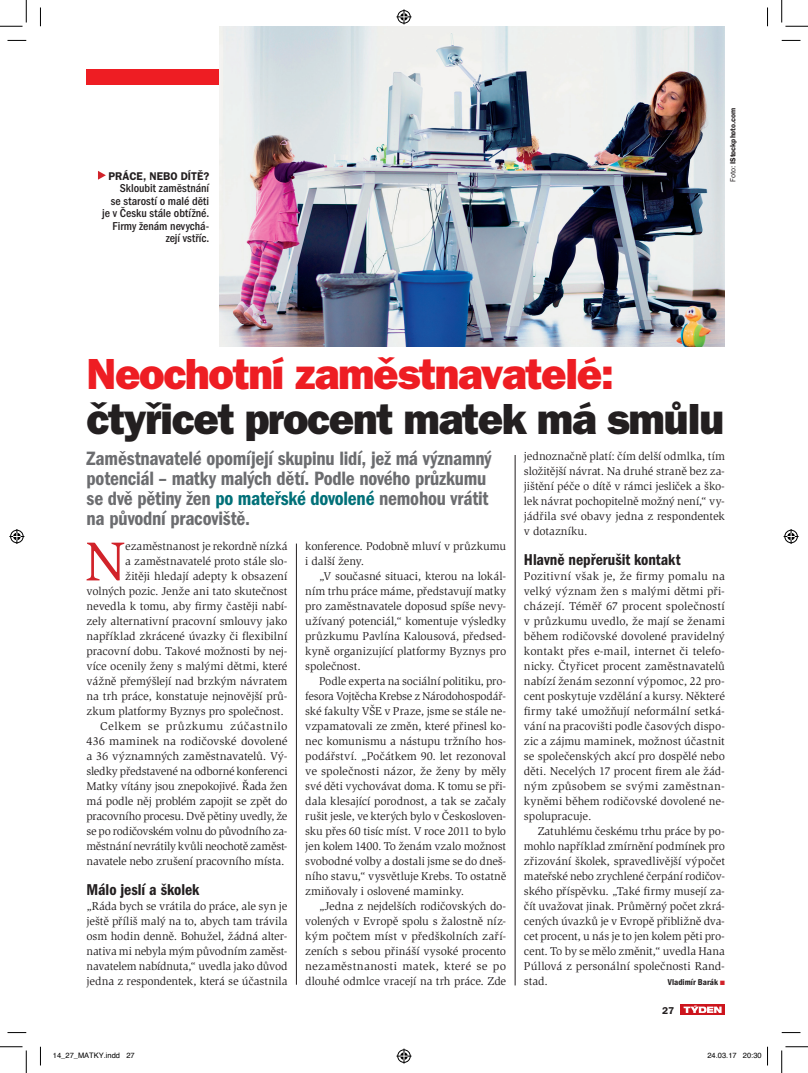
<style>
.page{position:relative;width:808px;height:1073px;background:#fff}
.page>*{position:absolute;margin:0;border:0;box-sizing:border-box;transform-origin:0 0}
.t1{font:56.38px "Slimbach Std";color:#d1232a}
.t2{font:43.75px "ITC Franklin Gothic Std Hvy";letter-spacing:-.03em;color:#231f20}
.t3{font:43.75px "ITC Franklin Gothic Std Hvy";letter-spacing:-.03em;color:#ee1d23}
.t4{font:20px/20px "ITC Franklin Gothic Std Dm Cd";letter-spacing:-.01em;color:#6c6d70}
.t5{font:16.25px "ITC Franklin Gothic Std Dm Cd";letter-spacing:-.005em;color:#231f20}
.t6{font:500 condensed 11.88px/12.5px "ITC Franklin Gothic Std";color:#231f20;text-align:right}
.t7{font:11.62px/15px "Slimbach Std";letter-spacing:-.01em;color:#231f20;text-align:justify}
.t8{font:11.62px "Slimbach Std";letter-spacing:-.03em;color:#231f20}
.t9{font:11.62px "Slimbach Std";letter-spacing:.04em;color:#231f20}
.t10{font:600 11.25px "ITC Franklin Gothic Std";color:#231f20}
.t11{font:600 10px "ITC Franklin Gothic Std";color:#231f20}
.t12{font:8.75px "ITC Franklin Gothic Std Dm Cd";letter-spacing:.005em;color:#231f20}
.t13{font:7.5px "Helvetica";color:#000}
.t14{font:600 7.5px "ITC Franklin Gothic Std";letter-spacing:-.01em;color:#231f20}
.s1{font-weight:400}
.s2{color:#017078}
</style>
<div class="page">
<div style="left:680px;top:1004px;width:44px;height:11px;background:#cd151d"></div>
<svg style="left:683px;top:1006px;width:38px;height:7px"></svg>
<div style="left:86px;top:69px;width:638px;height:16px;background:#ee1d23"></div>
<hr style="left:296px;top:544px;width:1px;height:441px;background:#231f20">
<hr style="left:514px;top:455px;width:1px;height:530px;background:#231f20">
<img style="left:219px;top:26px;width:505px;height:320px">
<svg style="left:98px;top:171px;width:8px;height:9px"></svg>
<svg style="left:8px;top:40px;width:18px;height:1px"></svg>
<svg style="left:781px;top:40px;width:19px;height:1px"></svg>
<svg style="left:8px;top:1032px;width:18px;height:1px"></svg>
<svg style="left:781px;top:1032px;width:19px;height:1px"></svg>
<svg style="left:40px;top:7px;width:1px;height:19px"></svg>
<svg style="left:40px;top:1047px;width:1px;height:18px"></svg>
<svg style="left:767px;top:7px;width:1px;height:19px"></svg>
<svg style="left:0;top:0;width:27px;height:27px"></svg>
<svg style="left:0;top:1047px;width:27px;height:26px"></svg>
<svg style="left:781px;top:0;width:25px;height:27px"></svg>
<svg style="left:781px;top:1047px;width:25px;height:26px"></svg>
<svg style="left:396px;top:9px;width:15px;height:15px"></svg>
<svg style="left:396px;top:1049px;width:15px;height:15px"></svg>
<svg style="left:9px;top:529px;width:15px;height:15px"></svg>
<svg style="left:783px;top:529px;width:15px;height:15px"></svg>
<svg style="left:767px;top:1047px;width:1px;height:18px"></svg>
<p class="t10" style="left:108px;top:169px;width:102px">PRÁCE, NEBO DÍTĚ?</p>
<p class="t6" style="left:102px;top:182px;width:108px">Skloubit zaměstnání<br>se starostí o malé děti je v Česku stále obtížné.<br>Firmy ženám nevychá&shy;zejí vstříc.</p>
<p class="t14" style="left:727px;top:182px;width:76px;rotate:-90deg"><span class="s1">Foto:</span> IStockphoto.com</p>
<h2 class="t3" style="left:86px;top:347px;width:528px">Neochotní zaměstnavatelé:</h2>
<h2 class="t2" style="left:86px;top:392px;width:639px">čtyřicet procent matek má smůlu</h2>
<h3 class="t4" style="left:86px;top:449px;width:406px">Zaměstnavatelé opomíjejí skupinu lidí, jež má významný potenciál – matky malých dětí. Podle nového průzkumu se dvě pětiny žen <span class="s2">po mateřské dovolené</span> nemohou vrátit na původní pracoviště.</h3>
<p class="t7" style="left:523px;top:449px;width:202px">jednoznačně platí: čím delší odmlka, tím složitější návrat. Na druhé straně bez za&shy;jištění péče o dítě v rámci jesliček a ško&shy;lek návrat pochopitelně možný není,“ vy&shy;jádřila své obavy jedna z respondentek v dotazníku.</p>
<h3 class="t5" style="left:523px;top:551px;width:158px">Hlavně nepřerušit kontakt</h3>
<p class="t7" style="left:523px;top:569px;width:202px">Pozitivní však je, že firmy pomalu na velký význam žen s malými dětmi při&shy;cházejí. Téměř 67 procent společností v průzkumu uvedlo, že mají se ženami během rodičovské dovolené pravidelný kontakt přes e-mail, internet či telefo&shy;nicky. Čtyřicet procent zaměstnavatelů nabízí ženám sezonní výpomoc, 22 pro&shy;cent poskytuje vzdělání a kursy. Některé firmy také umožňují neformální setká&shy;vání na pracovišti podle časových dispo&shy;zic a zájmu maminek, možnost účastnit se společenských akcí pro dospělé nebo děti. Necelých 17 procent firem ale žád&shy;ným způsobem se svými zaměstnan&shy;kyněmi během rodičovské dovolené ne&shy;spolupracuje.</p>
<p class="t7" style="left:523px;top:824px;width:202px;text-indent:14px">Zatuhlému českému trhu práce by po&shy;mohlo například zmírnění podmínek pro zřizování školek, spravedlivější výpočet mateřské nebo zrychlené čerpání rodičov&shy;ského příspěvku. „Také firmy musejí za&shy;čít uvažovat jinak. Průměrný počet zkrá&shy;cených úvazků je v Evropě přibližně dva&shy;cet procent, u nás je to jen kolem pěti pro&shy;cent. To by se mělo změnit,“ uvedla Hana Púllová z personální společnosti Rand&shy;stad.</p>
<h1 class="t1" style="left:84px;top:528px;width:43px">N</h1>
<p class="t7" style="left:125px;top:539px;width:164px">ezaměstnanost je rekordně nízká</p>
<p class="t7" style="left:305px;top:539px;width:202px">konference. Podobně mluví v průzkumu i další ženy.</p>
<p class="t7" style="left:305px;top:569px;width:202px;text-indent:14px">„V současné situaci, kterou na lokál&shy;ním trhu práce máme, představují matky pro zaměstnavatele doposud spíše nevy&shy;užívaný potenciál,“ komentuje výsledky průzkumu Pavlína Kalousová, předsed&shy;kyně organizující platformy Byznys pro společnost.</p>
<p class="t7" style="left:305px;top:674px;width:202px;text-indent:14px">Podle experta na sociální politiku, pro&shy;fesora Vojtěcha Krebse z Národohospodář&shy;ské fakulty VŠE v Praze, jsme se stále ne&shy;vzpamatovali ze změn, které přinesl ko&shy;nec komunismu a nástupu tržního hos&shy;podářství. „Počátkem 90. let rezonoval ve společnosti názor, že ženy by měly své děti vychovávat doma. K tomu se při&shy;dala klesající porodnost, a tak se začaly rušit jesle, ve kterých bylo v Českosloven&shy;sku přes 60 tisíc míst. V roce 2011 to bylo jen kolem 1400. To ženám vzalo možnost svobodné volby a dostali jsme se do dneš&shy;ního stavu,“ vysvětluje Krebs. To ostatně zmiňovaly i oslovené maminky.</p>
<p class="t7" style="left:305px;top:899px;width:202px;text-indent:14px">„Jedna z nejdelších rodičovských do&shy;volených v Evropě spolu s žalostně níz&shy;kým počtem míst v předškolních zaří&shy;zeních s sebou přináší vysoké procento nezaměstnanosti matek, které se po dlouhé odmlce vracejí na trh práce. Zde</p>
<p class="t7" style="left:125px;top:554px;width:164px">a zaměstnavatelé proto stále slo-</p>
<p class="t7" style="left:125px;top:569px;width:164px">žitěji hledají adepty k obsazení</p>
<p class="t7" style="left:86px;top:584px;width:202px">volných pozic. Jenže ani tato skutečnost</p>
<p class="t7" style="left:86px;top:599px;width:202px">nevedla k tomu, aby firmy častěji nabí-</p>
<p class="t7" style="left:86px;top:614px;width:202px">zely alternativní pracovní smlouvy jako</p>
<p class="t7" style="left:86px;top:629px;width:202px">například zkrácené úvazky či flexibilní</p>
<p class="t7" style="left:86px;top:644px;width:202px">pracovní dobu. Takové možnosti by nej-</p>
<p class="t7" style="left:86px;top:659px;width:202px">více ocenily ženy s malými dětmi, které</p>
<p class="t7" style="left:86px;top:674px;width:202px">vážně přemýšlejí nad brzkým návratem</p>
<p class="t7" style="left:86px;top:689px;width:202px">na trh práce, konstatuje nejnovější prů-</p>
<p class="t7" style="left:86px;top:704px;width:199px">zkum platformy Byznys pro společnost.</p>
<p class="t9" style="left:100px;top:720px;width:189px">Celkem se průzkumu zúčastnilo</p>
<p class="t7" style="left:86px;top:734px;width:202px">436 maminek na rodičovské dovolené</p>
<p class="t7" style="left:86px;top:749px;width:202px">a 36 významných zaměstnavatelů. Vý-</p>
<p class="t7" style="left:86px;top:764px;width:202px">sledky představené na odborné konferenci</p>
<p class="t7" style="left:86px;top:779px;width:202px">Matky vítány jsou znepokojivé. Řada žen</p>
<p class="t7" style="left:86px;top:794px;width:202px">má podle něj problém zapojit se zpět do</p>
<p class="t7" style="left:86px;top:809px;width:202px">pracovního procesu. Dvě pětiny uvedly, že</p>
<p class="t8" style="left:86px;top:825px;width:202px">se po rodičovském volnu do původního za-</p>
<p class="t7" style="left:86px;top:839px;width:202px">městnání nevrátily kvůli neochotě zaměst-</p>
<p class="t7" style="left:86px;top:854px;width:199px">navatele nebo zrušení pracovního místa.</p>
<h3 class="t5" style="left:86px;top:881px;width:114px">Málo jeslí a školek</h3>
<p class="t7" style="left:86px;top:899px;width:202px">„Ráda bych se vrátila do práce, ale syn je ještě příliš malý na to, abych tam trávila osm hodin denně. Bohužel, žádná alter&shy;nativa mi nebyla mým původním zaměst&shy;navatelem nabídnuta,“ uvedla jako důvod jedna z respondentek, která se účastnila</p>
<p class="t12" style="left:667px;top:977px;width:52px">Vladimír Barák</p>
<p class="t11" style="left:661px;top:1004px;width:13px">27</p>
<p class="t13" style="left:53px;top:1052px;width:83px">14_27_MATKY.indd 27</p>
<p class="t13" style="left:707px;top:1052px;width:56px">24.03.17 20:30</p>
</div>
